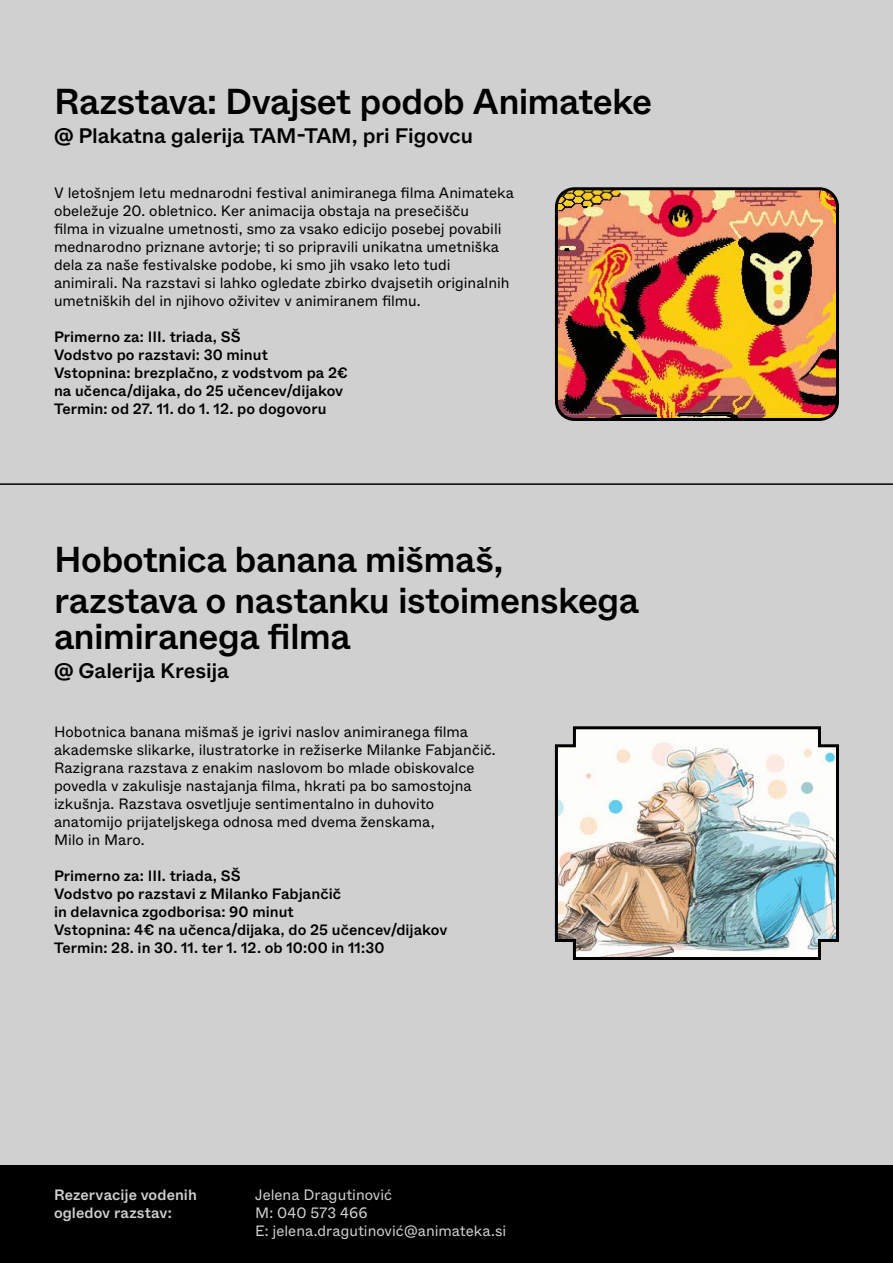
<style>
.page{position:relative;width:893px;height:1263px;background:#d0d0d0}
.page>*{position:absolute;margin:0;border:0;box-sizing:border-box;transform-origin:0 0}
.t1{font:500 36px/40.2px "ABC Whyte";letter-spacing:-.015em;color:#000}
.t2{font:500 21px "ABC Whyte";letter-spacing:-.005em;color:#000}
.t3{font:15px/18px "ABC Whyte";color:#000}
.t4{font:500 15px/18px "ABC Whyte";letter-spacing:.005em;color:#000}
.t5{font:15px/18px "ABC Whyte";color:#d0d0d0}
.t6{font:500 15px/18px "ABC Whyte";letter-spacing:.005em;color:#d0d0d0}
</style>
<div class="page">
<hr style="left:0;top:483px;width:893px;height:2px;background:#000">
<img style="left:559px;top:191px;width:276px;height:224px">
<img style="left:562px;top:415px;width:270px;height:2px">
<div style="left:555px;top:187px;width:284px;height:234px;border:3px solid #000;border-radius:18px"></div>
<img style="left:554px;top:726px;width:285px;height:234px">
<div style="left:0;top:1165px;width:893px;height:98px;background:#000"></div>
<h1 class="t1" style="left:54px;top:81px;width:600px">Razstava: Dvajset podob Animateke</h1>
<h2 class="t2" style="left:54px;top:122px;width:420px">@ Plakatna galerija TAM-TAM, pri Figovcu</h2>
<p class="t3" style="left:54px;top:184px;width:461px">V letošnjem letu mednarodni festival animiranega filma Animateka obeležuje 20. obletnico. Ker animacija obstaja na presečišču<br>filma in vizualne umetnosti, smo za vsako edicijo posebej povabili mednarodno priznane avtorje; ti so pripravili unikatna umetniška dela za naše festivalske podobe, ki smo jih vsako leto tudi animirali. Na razstavi si lahko ogledate zbirko dvajsetih originalnih umetniških del in njihovo oživitev v animiranem filmu.</p>
<p class="t4" style="left:54px;top:328px;width:295px">Primerno za: III. triada, SŠ<br>Vodstvo po razstavi: 30 minut Vstopnina: brezplačno, z vodstvom pa 2€ na učenca/dijaka, do 25 učencev/dijakov Termin: od 27. 11. do 1. 12. po dogovoru</p>
<h1 class="t1" style="left:54px;top:540px;width:587px">Hobotnica banana mišmaš, razstava o nastanku istoimenskega</h1>
<h1 class="t1" style="left:54px;top:616px;width:298px">animiranega filma</h1>
<h2 class="t2" style="left:54px;top:657px;width:177px">@ Galerija Kresija</h2>
<p class="t3" style="left:54px;top:723px;width:443px">Hobotnica banana mišmaš je igrivi naslov animiranega filma akademske slikarke, ilustratorke in režiserke Milanke Fabjančič.<br>Razigrana razstava z enakim naslovom bo mlade obiskovalce povedla v zakulisje nastajanja filma, hkrati pa bo samostojna izkušnja. Razstava osvetljuje sentimentalno in duhovito anatomijo prijateljskega odnosa med dvema ženskama,<br>Milo in Maro.</p>
<p class="t4" style="left:54px;top:867px;width:395px">Primerno za: III. triada, SŠ<br>Vodstvo po razstavi z Milanko Fabjančič<br>in delavnica zgodborisa: 90 minut<br>Vstopnina: 4€ na učenca/dijaka, do 25 učencev/dijakov Termin: 28. in 30. 11. ter 1. 12. ob 10:00 in 11:30</p>
<p class="t6" style="left:54px;top:1186px;width:144px">Rezervacije vodenih ogledov razstav:</p>
<p class="t5" style="left:255px;top:1186px;width:253px">Jelena Dragutinović<br>M: 040 573 466<br>E: jelena.dragutinović@animateka.si</p>
</div>
